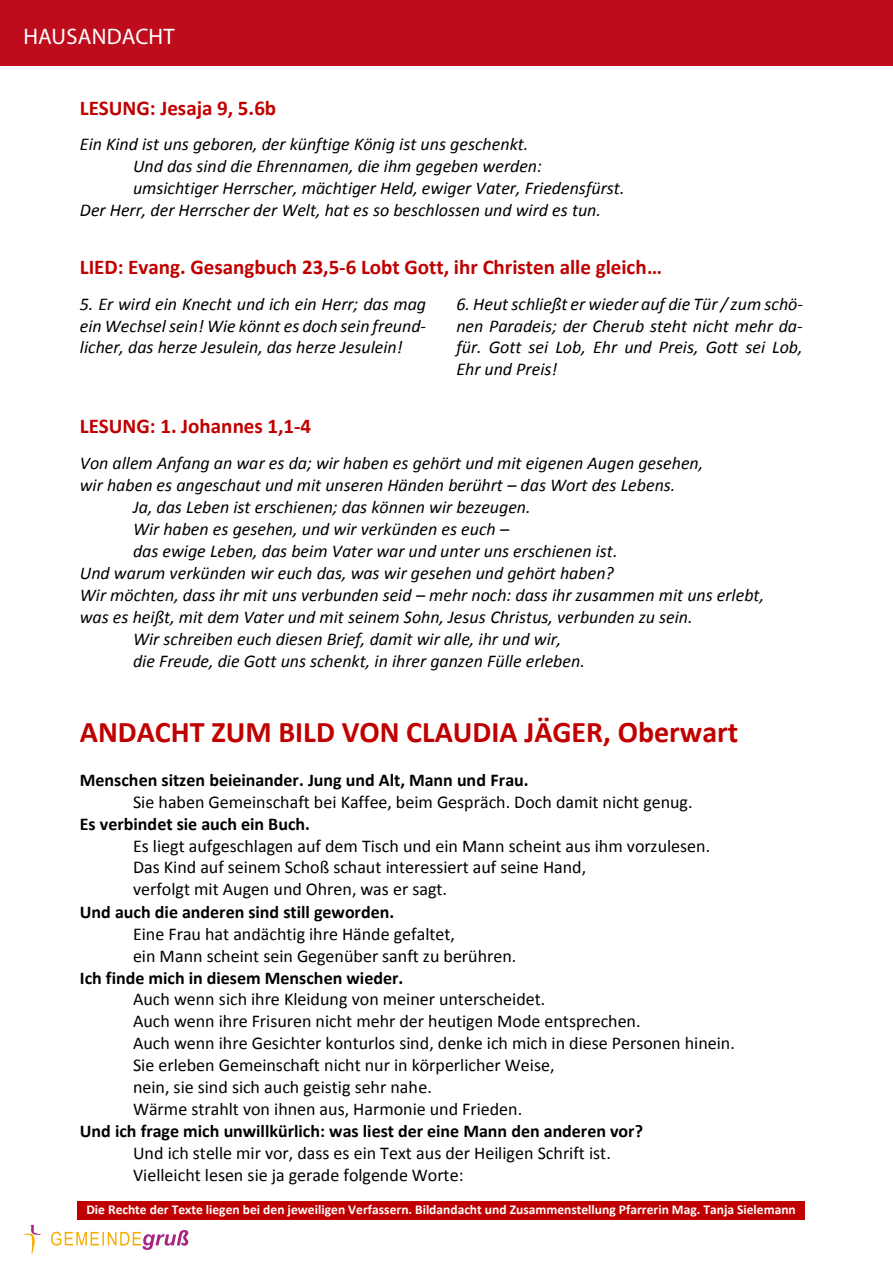
<style>
.page{position:relative;width:893px;height:1263px;background:#fff}
.page>*{position:absolute;margin:0;border:0;box-sizing:border-box;transform-origin:0 0}
.t1{font:700 30px "Calibri";color:#c00000}
.t2{font:22.5px "Myriad Pro";letter-spacing:.01em;color:#fff}
.t3{font:700 21px "Calibri";color:#c00000}
.t4{font:italic 18px/21.9px "Calibri";color:#000;text-align:justify}
.t5{font:18px/21.9px "Calibri";color:#000}
.t6{font:700 18px "Calibri";color:#000}
.t7{font:700 13.5px "Calibri";color:#fff}
</style>
<div class="page">
<div style="left:78px;top:1201px;width:727px;height:19px;background:#c00000"></div>
<div style="left:0;top:0;width:893px;height:65px;background:#bf0c1d"></div>
<svg style="left:24px;top:1225px;width:17px;height:29px"></svg>
<svg style="left:51px;top:1230px;width:137px;height:20px"></svg>
<p class="t2" style="left:23px;top:22px;width:153px">HAUSANDACHT</p>
<p class="t3" style="left:80px;top:93px;width:198px">LESUNG: Jesaja 9, 5.6b</p>
<p class="t4" style="left:80px;top:133px;width:450px">Ein Kind ist uns geboren, der künftige König ist uns geschenkt.</p>
<p class="t4" style="left:133px;top:154px;width:410px">Und das sind die Ehrennamen, die ihm gegeben werden:</p>
<p class="t4" style="left:133px;top:176px;width:493px">umsichtiger Herrscher, mächtiger Held, ewiger Vater, Friedensfürst.</p>
<p class="t4" style="left:80px;top:198px;width:523px">Der Herr, der Herrscher der Welt, hat es so beschlossen und wird es tun.</p>
<p class="t3" style="left:80px;top:252px;width:584px">LIED: Evang. Gesangbuch 23,5-6 Lobt Gott, ihr Christen alle gleich…</p>
<p class="t4" style="left:80px;top:292px;width:348px">5. Er wird ein Knecht und ich ein Herr; das mag ein Wechsel sein! Wie könnt es doch sein freund&shy;licher, das herze Jesulein, das herze Jesulein!</p>
<p class="t4" style="left:456px;top:292px;width:348px">6. Heut schließt er wieder auf die Tür / zum schö&shy;nen Paradeis; der Cherub steht nicht mehr da&shy;für. Gott sei Lob, Ehr und Preis, Gott sei Lob, Ehr und Preis!</p>
<p class="t3" style="left:80px;top:412px;width:233px">LESUNG: 1. Johannes 1,1-4</p>
<p class="t4" style="left:80px;top:451px;width:625px">Von allem Anfang an war es da; wir haben es gehört und mit eigenen Augen gesehen,</p>
<p class="t4" style="left:80px;top:473px;width:597px">wir haben es angeschaut und mit unseren Händen berührt – das Wort des Lebens.</p>
<p class="t4" style="left:133px;top:495px;width:399px">Ja, das Leben ist erschienen; das können wir bezeugen.</p>
<p class="t4" style="left:133px;top:517px;width:378px">Wir haben es gesehen, und wir verkünden es euch –</p>
<p class="t4" style="left:133px;top:539px;width:486px">das ewige Leben, das beim Vater war und unter uns erschienen ist.</p>
<p class="t4" style="left:80px;top:561px;width:536px">Und warum verkünden wir euch das, was wir gesehen und gehört haben?</p>
<p class="t4" style="left:80px;top:583px;width:686px">Wir möchten, dass ihr mit uns verbunden seid – mehr noch: dass ihr zusammen mit uns erlebt,</p>
<p class="t4" style="left:80px;top:605px;width:614px">was es heißt, mit dem Vater und mit seinem Sohn, Jesus Christus, verbunden zu sein.</p>
<p class="t4" style="left:133px;top:627px;width:430px">Wir schreiben euch diesen Brief, damit wir alle, ihr und wir,</p>
<p class="t4" style="left:133px;top:649px;width:453px">die Freude, die Gott uns schenkt, in ihrer ganzen Fülle erleben.</p>
<h1 class="t1" style="left:80px;top:711px;width:660px">ANDACHT ZUM BILD VON CLAUDIA JÄGER, Oberwart</h1>
<p class="t6" style="left:80px;top:767px;width:450px">Menschen sitzen beieinander. Jung und Alt, Mann und Frau.</p>
<p class="t5" style="left:133px;top:790px;width:561px">Sie haben Gemeinschaft bei Kaffee, beim Gespräch. Doch damit nicht genug.</p>
<p class="t6" style="left:80px;top:811px;width:232px">Es verbindet sie auch ein Buch.</p>
<p class="t5" style="left:133px;top:834px;width:579px">Es liegt aufgeschlagen auf dem Tisch und ein Mann scheint aus ihm vorzulesen.<br>Das Kind auf seinem Schoß schaut interessiert auf seine Hand,<br>verfolgt mit Augen und Ohren, was er sagt.</p>
<p class="t6" style="left:80px;top:899px;width:316px">Und auch die anderen sind still geworden.</p>
<p class="t5" style="left:133px;top:922px;width:385px">Eine Frau hat andächtig ihre Hände gefaltet,<br>ein Mann scheint sein Gegenüber sanft zu berühren.</p>
<p class="t6" style="left:80px;top:965px;width:325px">Ich finde mich in diesem Menschen wieder.</p>
<p class="t5" style="left:133px;top:988px;width:603px">Auch wenn sich ihre Kleidung von meiner unterscheidet.<br>Auch wenn ihre Frisuren nicht mehr der heutigen Mode entsprechen.<br>Auch wenn ihre Gesichter konturlos sind, denke ich mich in diese Personen hinein.<br>Sie erleben Gemeinschaft nicht nur in körperlicher Weise,<br>nein, sie sind sich auch geistig sehr nahe.<br>Wärme strahlt von ihnen aus, Harmonie und Frieden.</p>
<p class="t6" style="left:80px;top:1118px;width:565px">Und ich frage mich unwillkürlich: was liest der eine Mann den anderen vor?</p>
<p class="t5" style="left:133px;top:1142px;width:479px">Und ich stelle mir vor, dass es ein Text aus der Heiligen Schrift ist.<br>Vielleicht lesen sie ja gerade folgende Worte:</p>
<p class="t7" style="left:87px;top:1199px;width:711px">Die Rechte der Texte liegen bei den jeweiligen Verfassern. Bildandacht und Zusammenstellung Pfarrerin Mag. Tanja Sielemann</p>
</div>
